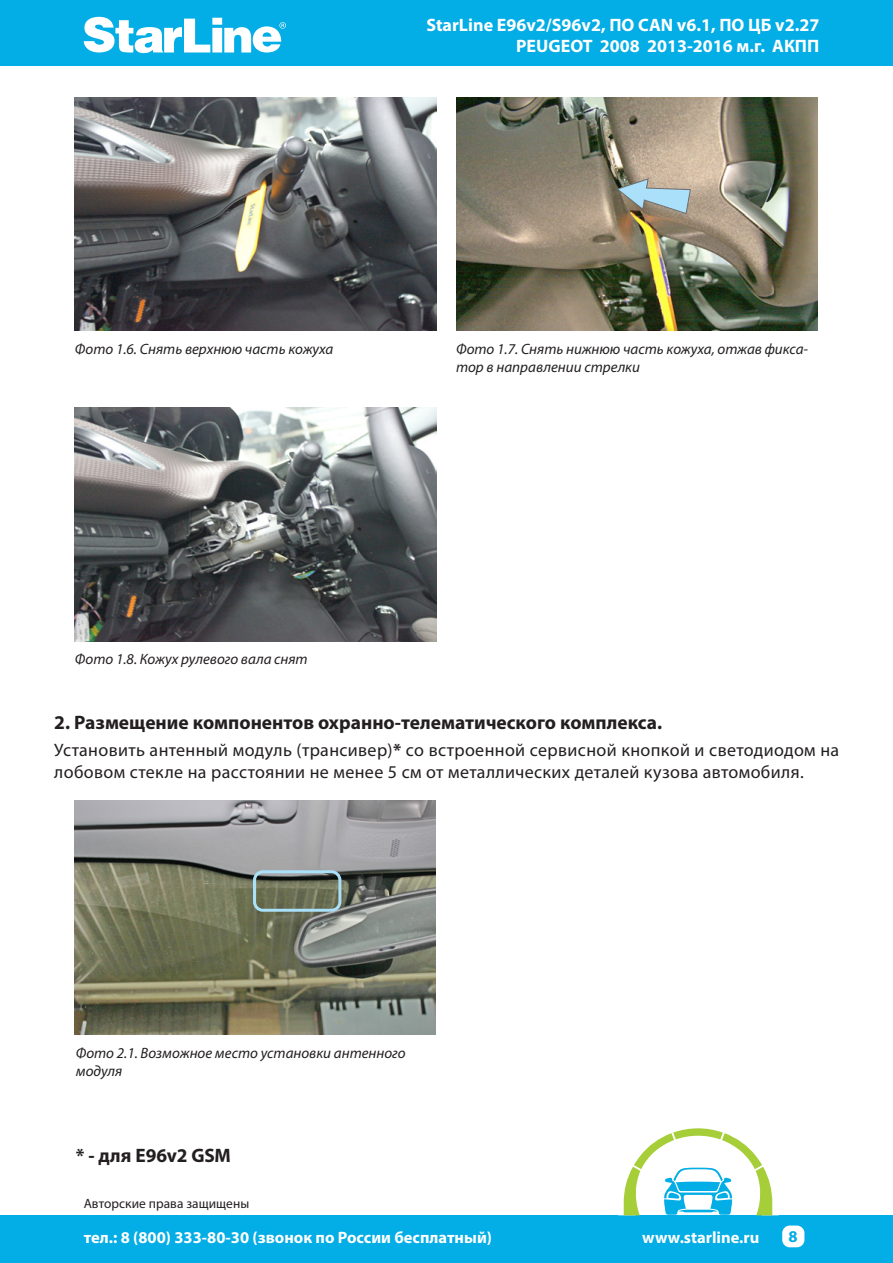
<style>
.page{position:relative;width:893px;height:1263px;background:#fff}
.page>*{position:absolute;margin:0;border:0;box-sizing:border-box;transform-origin:0 0}
.Основной_текст{font:700 19.5px "Myriad Pro";color:#231f20}
.текст_таблиц_заголов{font:700 19.5px "Myriad Pro";letter-spacing:-.005em;color:#231f20}
.Основной_текст-2{font:18px/21.6px "Myriad Pro";letter-spacing:.02em;color:#231f20}
.t1{font:700 18px/21.6px "Myriad Pro";color:#fff;text-align:right}
.t2{font:700 16.5px "Myriad Pro";color:#fff}
.t3{font:700 16.5px "Myriad Pro";color:#03ade5}
.t4{font:italic 15px/18px "Myriad Pro";color:#231f20}
.t5{font:13.5px "Myriad Pro";letter-spacing:.005em;color:#231f20}
.s1{font-weight:700}
</style>
<div class="page">
<div style="left:0;top:0;width:893px;height:65px;background:#03ade5"></div>
<svg style="left:84px;top:17px;width:202px;height:36px"></svg>
<div style="left:0;top:1215px;width:893px;height:48px;background:#03ade5"></div>
<div style="left:782px;top:1225px;width:22px;height:22px;background:#fff;border-radius:8px"></div>
<svg style="left:623px;top:1128px;width:150px;height:87px"></svg>
<img style="left:456px;top:97px;width:361px;height:234px">
<img style="left:75px;top:800px;width:360px;height:234px">
<img style="left:75px;top:97px;width:362px;height:234px">
<img style="left:75px;top:407px;width:362px;height:234px">
<svg style="left:616px;top:178px;width:75px;height:37px;background:#9daba9"></svg>
<div style="left:253px;top:870px;width:88px;height:42px;border:3px solid #aae0f9;border-radius:8px"></div>
<p class="t1" style="left:426px;top:13px;width:394px">StarLine E96v2/S96v2, ПО CAN v6.1, ПО ЦБ v2.27<br>PEUGEOT 2008 2013-2016 м.г. AКПП</p>
<p class="t4" style="left:75px;top:339px;width:260px">Фото 1.6. Снять верхнюю часть кожуха</p>
<p class="t4" style="left:456px;top:339px;width:354px">Фото 1.7. Снять нижнюю часть кожуха, отжав фикса&shy;тор в направлении стрелки</p>
<p class="t4" style="left:75px;top:650px;width:234px">Фото 1.8. Кожух рулевого вала снят</p>
<p class="Основной_текст" style="left:54px;top:710px;width:609px">2. Размещение компонентов охранно-телематического комплекса.</p>
<p class="Основной_текст-2" style="left:54px;top:739px;width:786px">Установить антенный модуль (трансивер)<span class="s1">*</span> со встроенной сервисной кнопкой и светодиодом на лобовом стекле на расстоянии не менее 5 см от металлических деталей кузова автомобиля.</p>
<p class="t4" style="left:76px;top:1044px;width:331px">Фото 2.1. Возможное место установки антенного модуля</p>
<p class="текст_таблиц_заголов" style="left:76px;top:1142px;width:157px">* - для Е96v2 GSM</p>
<p class="t5" style="left:84px;top:1195px;width:167px">Авторские права защищены</p>
<p class="t2" style="left:84px;top:1226px;width:410px">тел.: 8 (800) 333-80-30 (звонок по России бесплатный)</p>
<p class="t2" style="left:642px;top:1226px;width:119px">www.starline.ru</p>
<p class="t3" style="left:789px;top:1226px;width:11px">8</p>
</div>
